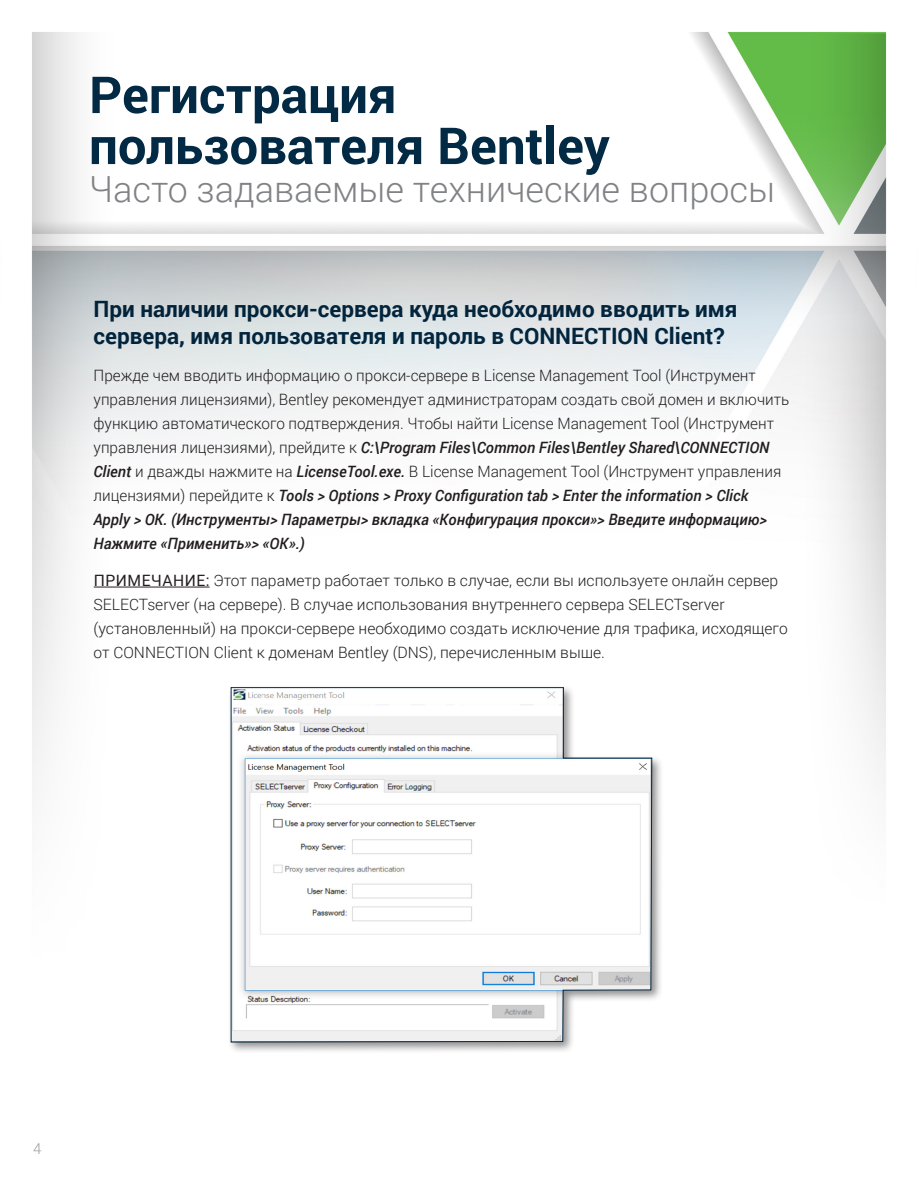
<style>
.page{position:relative;width:918px;height:1188px;background:#fff}
.page>*{position:absolute;margin:0;border:0;box-sizing:border-box;transform-origin:0 0}
.t1{font:700 51px/51px "Roboto";color:#032a44}
.t2{font:300 36px "Roboto";color:#808285}
.t3{font:700 22.5px/27px "Roboto";color:#032a44}
.t4{font:300 15.6px/24px "Roboto";color:#231f20}
.t5{font:300 15px "Roboto";color:#9d9fa2}
.s1{font-weight:500;font-style:italic}
.s2{font-weight:400}
</style>
<div class="page">
<img style="left:32px;top:31px;width:855px;height:764px">
<hr style="left:94px;top:587px;width:116px;height:1px;background:#231f20">
<div style="left:227px;top:684px;width:437px;height:370px;background:#231f20;opacity:.5"></div>
<svg style="left:230px;top:687px;width:422px;height:356px"></svg>
<p class="t1" style="left:89px;top:67px;width:522px">Регистрация пользователя Bentley</p>
<p class="t2" style="left:89px;top:164px;width:688px">Часто задаваемые технические вопросы</p>
<h3 class="t3" style="left:94px;top:295px;width:646px">При наличии прокси-сервера куда необходимо вводить имя сервера, имя пользователя и пароль в CONNECTION Client?</h3>
<p class="t4" style="left:94px;top:363px;width:697px">Прежде чем вводить информацию о прокси-сервере в License Management Tool (Инструмент управления лицензиями), Bentley рекомендует администраторам создать свой домен и включить функцию автоматического подтверждения. Чтобы найти License Management Tool (Инструмент управления лицензиями), прейдите к <span class="s1">C:\Program Files\Common Files\Bentley Shared\CONNECTION Client</span> и дважды нажмите на <span class="s1">LicenseTool.exe.</span> В License Management Tool (Инструмент управления лицензиями) перейдите к <span class="s1">Tools &gt; Options &gt; Proxy Configuration tab &gt; Enter the information &gt; Click<br>Apply &gt; OK. (Инструменты&gt; Параметры&gt; вкладка «Конфигурация прокси»&gt; Введите информацию&gt; Нажмите «Применить»&gt; «ОК».)</span></p>
<p class="t4" style="left:94px;top:568px;width:696px"><span class="s2">ПРИМЕЧАНИЕ:</span> Этот параметр работает только в случае, если вы используете онлайн сервер SELECTserver (на сервере). В случае использования внутреннего сервера SELECTserver (установленный) на прокси-сервере необходимо создать исключение для трафика, исходящего от CONNECTION Client к доменам Bentley (DNS), перечисленным выше.</p>
<p class="t5" style="left:33px;top:1138px;width:10px">4</p>
</div>
